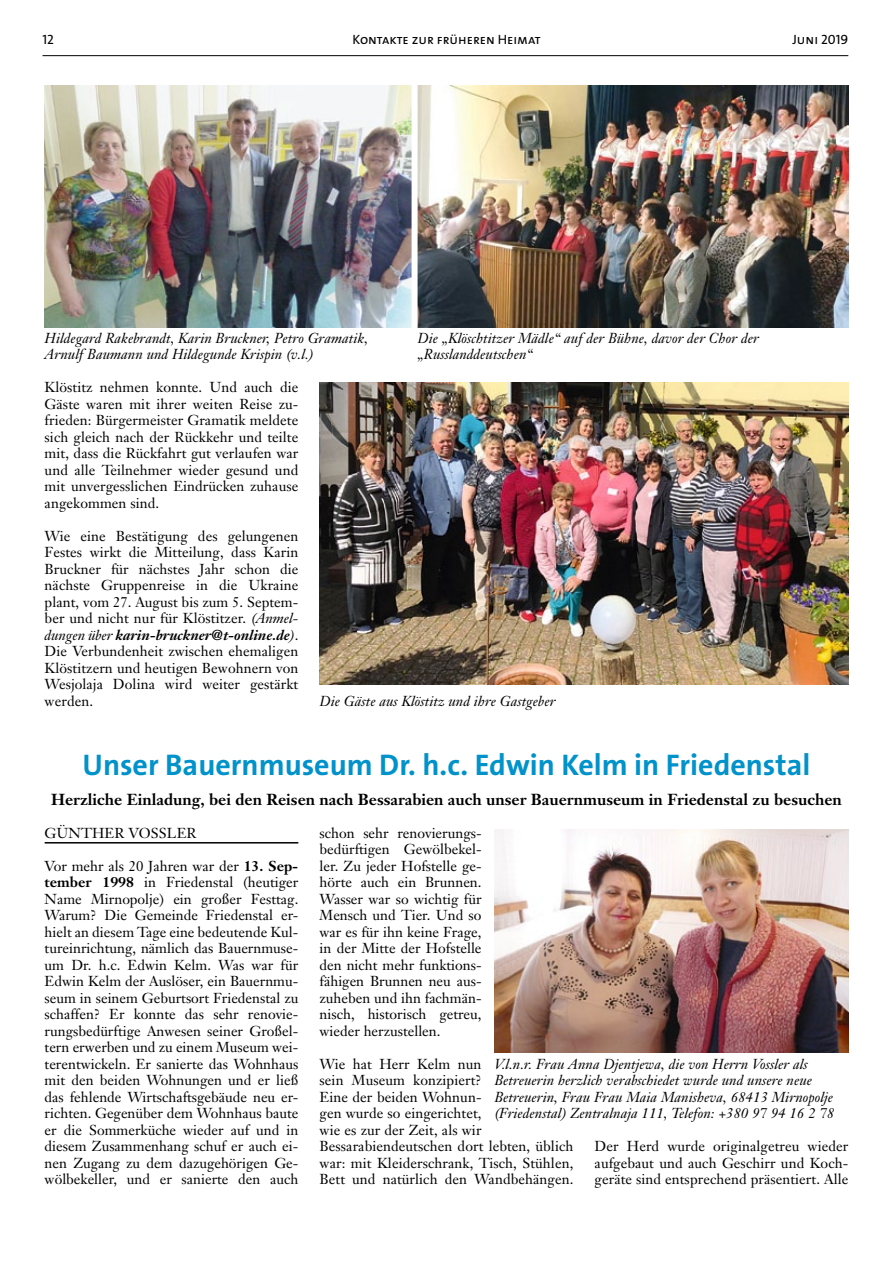
<style>
.page{position:relative;width:893px;height:1263px;background:#fff}
.page>*{position:absolute;margin:0;border:0;box-sizing:border-box;transform-origin:0 0}
.t1{font:700 30px "The Sans B7";color:#0092ca}
.t2{font:700 15.75px "Janson Text";color:#000}
.t3{font:14.25px/16.5px "Janson Text";letter-spacing:.005em;color:#000;text-align:justify}
.t4{font:italic 14.25px/16.5px "Janson Text";letter-spacing:.005em;color:#000}
.t5{font:13.5px "The Sans Caps";color:#000}
.s1{font-style:italic}
.s2{font-weight:700;font-style:italic}
.s3{font-weight:700}
</style>
<div class="page">
<hr style="left:43px;top:55px;width:805px;height:1px;background:#000">
<img style="left:418px;top:85px;width:430px;height:242px">
<img style="left:45px;top:85px;width:367px;height:242px">
<img style="left:320px;top:382px;width:528px;height:302px">
<hr style="left:45px;top:842px;width:253px;height:1px;background:#000">
<img style="left:494px;top:829px;width:354px;height:223px">
<p class="t5" style="left:43px;top:28px;width:13px">12</p>
<p class="t5" style="left:352px;top:28px;width:190px">Kontakte zur früheren Heimat</p>
<p class="t5" style="left:792px;top:28px;width:57px">Juni 2019</p>
<p class="t4" style="left:45px;top:330px;width:325px">Hildegard Rakebrandt, Karin Bruckner, Petro Gramatik,<br>Arnulf Baumann und Hildegunde Krispin (v.l.)</p>
<p class="t4" style="left:418px;top:330px;width:343px">Die „Klöschtitzer Mädle“ auf der Bühne, davor der Chor der „Russlanddeutschen“</p>
<p class="t3" style="left:45px;top:379px;width:255px">Klöstitz nehmen konnte. Und auch die Gäste waren mit ihrer weiten Reise zu&shy;frieden: Bürgermeister Gramatik meldete sich gleich nach der Rückkehr und teilte mit, dass die Rückfahrt gut verlaufen war und alle Teilnehmer wieder gesund und mit unvergesslichen Eindrücken zuhause angekommen sind.</p>
<p class="t3" style="left:45px;top:527px;width:255px">Wie eine Bestätigung des gelungenen Festes wirkt die Mitteilung, dass Karin Bruckner für nächstes Jahr schon die nächste Gruppenreise in die Ukraine plant, vom 27. August bis zum 5. Septem&shy;ber und nicht nur für Klöstitzer. <span class="s1">(Anmel&shy;dungen über</span> <span class="s2">karin-bruckner@t-online.de</span><span class="s1">)</span>.<br>Die Verbundenheit zwischen ehemaligen Klöstitzern und heutigen Bewohnern von Wesjolaja Dolina wird weiter gestärkt werden.</p>
<p class="t4" style="left:320px;top:693px;width:237px">Die Gäste aus Klöstitz und ihre Gastgeber</p>
<h1 class="t1" style="left:83px;top:749px;width:729px">Unser Bauernmuseum Dr. h.c. Edwin Kelm in Friedenstal</h1>
<p class="t2" style="left:51px;top:789px;width:792px">Herzliche Einladung, bei den Reisen nach Bessarabien auch unser Bauernmuseum in Friedenstal zu besuchen</p>
<p class="t3" style="left:45px;top:824px;width:25px">Günther</p>
<p class="t3" style="left:128px;top:824px;width:22px">Vossler</p>
<p class="t3" style="left:45px;top:857px;width:255px">Vor mehr als 20 Jahren war der <span class="s3">13. Sep&shy;tember 1998</span> in Friedenstal (heutiger Name Mirnopolje) ein großer Festtag.<br>Warum? Die Gemeinde Friedenstal er&shy;hielt an diesem Tage eine bedeutende Kul&shy;tureinrichtung, nämlich das Bauernmuse&shy;um Dr. h.c. Edwin Kelm. Was war für Edwin Kelm der Auslöser, ein Bauernmu&shy;seum in seinem Geburtsort Friedenstal zu schaffen? Er konnte das sehr renovie&shy;rungsbedürftige Anwesen seiner Großel&shy;tern erwerben und zu einem Museum wei&shy;terentwickeln. Er sanierte das Wohnhaus mit den beiden Wohnungen und er ließ das fehlende Wirtschaftsgebäude neu er&shy;richten. Gegenüber dem Wohnhaus baute er die Sommerküche wieder auf und in diesem Zusammenhang schuf er auch ei&shy;nen Zugang zu dem dazugehörigen Ge&shy;wölbekeller, und er sanierte den auch</p>
<p class="t3" style="left:320px;top:824px;width:163px">schon sehr renovierungs&shy;bedürftigen Gewölbekel&shy;ler. Zu jeder Hofstelle ge&shy;hörte auch ein Brunnen.<br>Wasser war so wichtig für Mensch und Tier. Und so war es für ihn keine Frage, in der Mitte der Hofstelle den nicht mehr funktions&shy;fähigen Brunnen neu aus&shy;zuheben und ihn fachmän&shy;nisch, historisch getreu, wieder herzustellen.</p>
<p class="t3" style="left:320px;top:1055px;width:255px;text-align:left">Wie hat Herr Kelm nun<br>sein Museum konzipiert?<br>Eine der beiden Wohnun-<br>gen wurde so eingerichtet,<br>wie es zur der Zeit, als wir<br>Bessarabiendeutschen dort lebten, üblich war: mit Kleiderschrank, Tisch, Stühlen,<br>Bett und natürlich den Wandbehängen.</p>
<p class="t4" style="left:494px;top:1056px;width:341px">V.l.n.r. Frau Anna Djentjewa, die von Herrn Vossler als Betreuerin herzlich verabschiedet wurde und unsere neue Betreuerin, Frau Frau Maia Manisheva, 68413 Mirnopolje (Friedenstal) Zentralnaja 111, Telefon: +380 97 94 16 2 78</p>
<p class="t3" style="left:595px;top:1138px;width:255px">Der Herd wurde originalgetreu wieder aufgebaut und auch Geschirr und Koch&shy;geräte sind entsprechend präsentiert. Alle</p>
</div>
